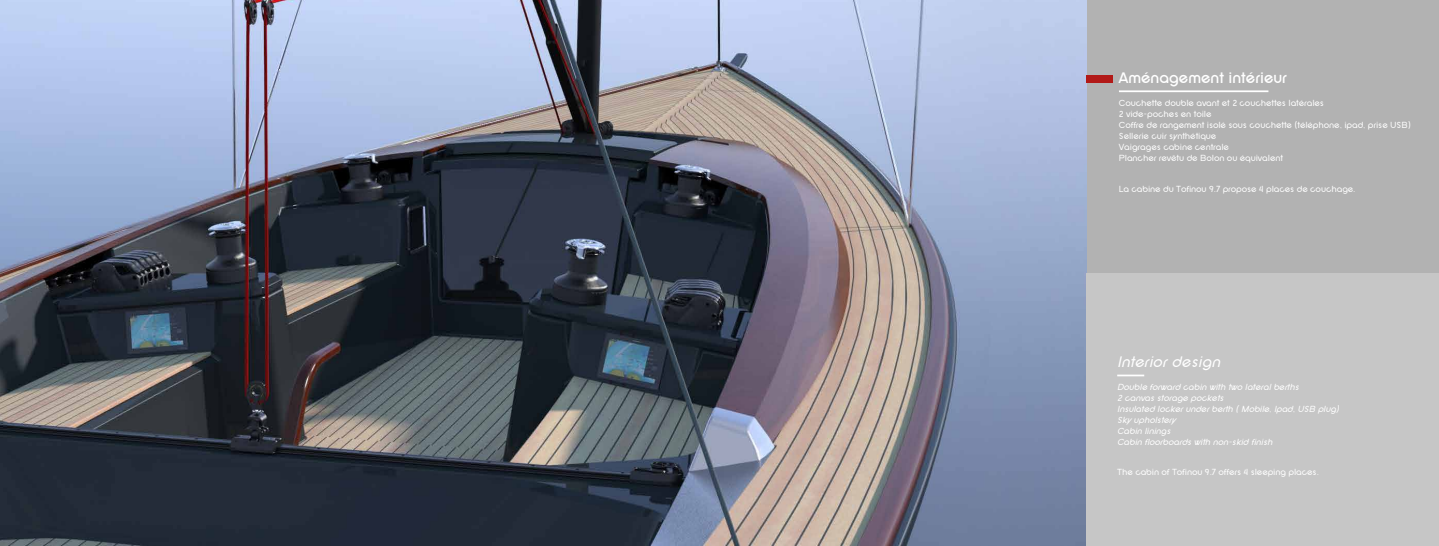
<style>
.page{position:relative;width:1439px;height:546px;background:#b2b2b2}
.page>*{position:absolute;margin:0;border:0;box-sizing:border-box;transform-origin:0 0}
.t1{font:700 15.75px "SF New Republic";color:#fff}
.t2{font:italic 15.75px "SF New Republic";color:#fff}
.t3{font:9.19px/11px "SF New Republic";letter-spacing:-.015em;color:#fff}
.t4{font:italic 9.19px/11px "SF New Republic";letter-spacing:-.015em;color:#fff}
</style>
<div class="page">
<img style="left:0;top:0;width:1086px;height:546px">
<div style="left:1086px;top:75px;width:26px;height:8px;background:#b21917"></div>
<hr style="left:1119px;top:90px;width:149px;height:2px;background:#fff">
<div style="left:1086px;top:273px;width:353px;height:273px;background:#c6c6c6"></div>
<hr style="left:1117px;top:374px;width:27px;height:2px;background:#fff">
<h1 class="t1" style="left:1119px;top:69px;width:169px">Aménagement intérieur</h1>
<p class="t3" style="left:1119px;top:98px;width:294px">Couchette double avant et 2 couchettes latérales<br>2 vide-poches en toile<br>Coffre de rangement isolé sous couchette (téléphone, ipad, prise USB)<br>Sellerie cuir synthétique<br>Vaigrages cabine centrale<br>Plancher revêtu de Bolon ou équivalent</p>
<p class="t3" style="left:1119px;top:184px;width:238px">La cabine du Tofinou 9.7 propose 4 places de couchage.</p>
<h1 class="t2" style="left:1117px;top:353px;width:105px">Interior design</h1>
<p class="t4" style="left:1117px;top:382px;width:223px">Double forward cabin with two lateral berths<br>2 canvas storage pockets<br>Insulated locker under berth ( Mobile, Ipad, USB plug)<br>Sky upholstery<br>Cabin linings<br>Cabin floorboards with non-skid finish</p>
<p class="t3" style="left:1117px;top:467px;width:203px">The cabin of Tofinou 9.7 offers 4 sleeping places.</p>
</div>
